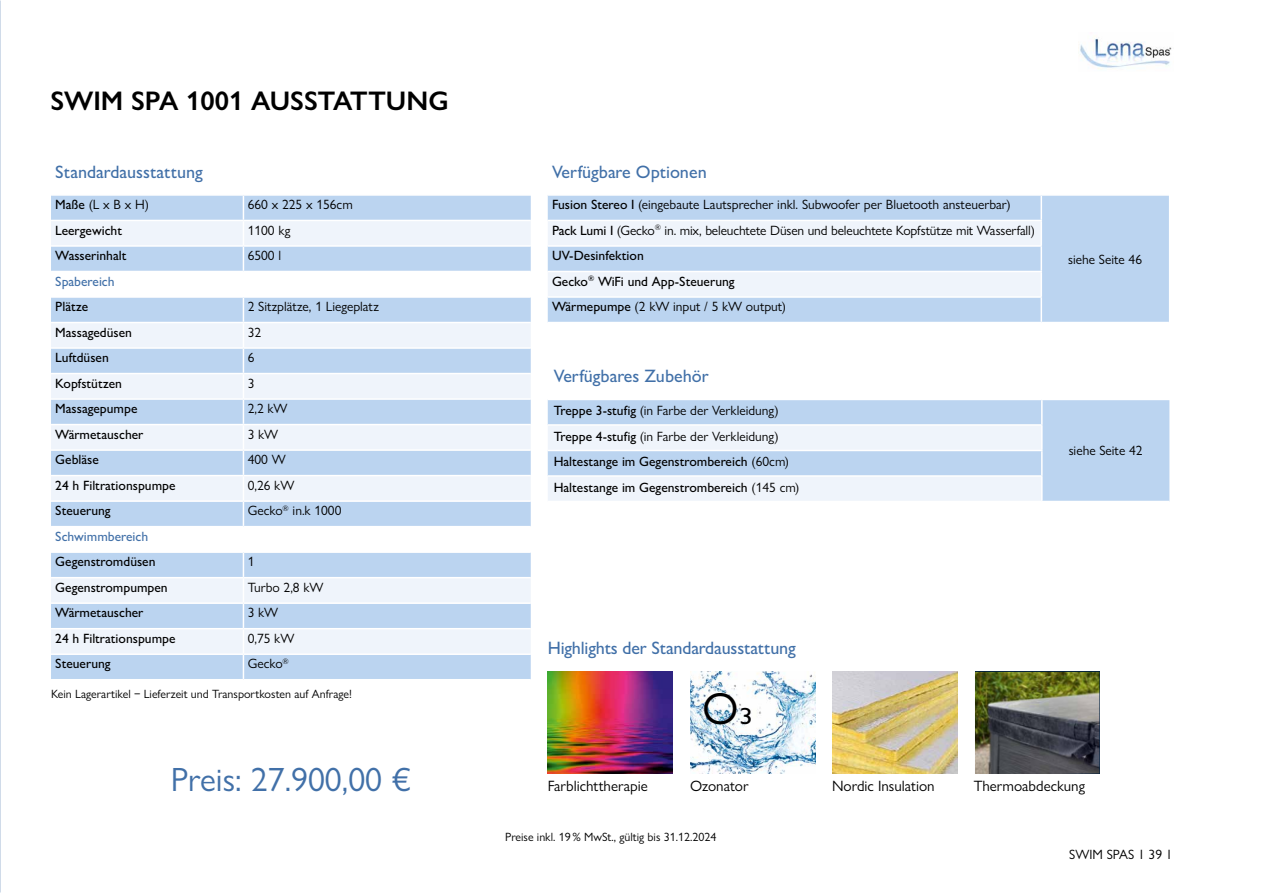
<style>
.page{position:relative;width:1263px;height:893px;background:#fff}
.page>*{position:absolute;margin:0;border:0;box-sizing:border-box;transform-origin:0 0}
.t1{font:45px "Gill Sans Nova";color:#000}
.t2{font:33.75px "Gill Sans Nova";color:#4170a8}
.t3{font:600 27px "Gill Sans Nova";color:#000}
.t4{font:500 18px "Gill Sans Nova";color:#4170a8}
.t5{font:15px "Gill Sans Nova";color:#000}
.t6{font:13.5px/25.5px "Gill Sans Nova";color:#000}
.t7{font:500 13.5px/25.5px "Gill Sans Nova";color:#000}
.t8{font:500 13.5px "Gill Sans Nova";color:#4170a8}
.t9{font:12px "Gill Sans Nova";color:#000}
.s1{font-weight:500}
.s2{font-weight:400}
</style>
<div class="page">
<img style="left:0;top:0;width:1px;height:893px">
<img style="left:1080px;top:38px;width:92px;height:31px">
<div style="left:548px;top:196px;width:621px;height:126px;background:#bbd4f0"></div>
<svg style="left:548px;top:221px;width:492px;height:75px"></svg>
<hr style="left:548px;top:220px;width:494px;height:1px;background:#fff">
<hr style="left:548px;top:245px;width:494px;height:2px;background:#fff">
<hr style="left:548px;top:271px;width:494px;height:1px;background:#fff">
<hr style="left:548px;top:296px;width:494px;height:2px;background:#fff">
<hr style="left:1040px;top:196px;width:2px;height:24px;background:#fff">
<hr style="left:1040px;top:221px;width:2px;height:24px;background:#fff">
<hr style="left:1040px;top:247px;width:2px;height:24px;background:#fff">
<hr style="left:1040px;top:272px;width:2px;height:24px;background:#fff">
<hr style="left:1040px;top:298px;width:2px;height:24px;background:#fff">
<div style="left:1042px;top:400px;width:127px;height:101px;background:#bbd4f0"></div>
<svg style="left:548px;top:400px;width:494px;height:101px"></svg>
<img style="left:691px;top:672px;width:124px;height:102px">
<img style="left:548px;top:672px;width:124px;height:102px">
<img style="left:832px;top:672px;width:125px;height:102px">
<img style="left:975px;top:672px;width:124px;height:102px">
<div style="left:51px;top:196px;width:480px;height:483px;background:#bbd4f0"></div>
<svg style="left:51px;top:221px;width:480px;height:432px"></svg>
<svg style="left:243px;top:196px;width:1px;height:483px"></svg>
<hr style="left:51px;top:220px;width:192px;height:1px;background:#fff">
<hr style="left:243px;top:220px;width:288px;height:1px;background:#fff">
<hr style="left:51px;top:245px;width:192px;height:2px;background:#fff">
<hr style="left:243px;top:245px;width:288px;height:2px;background:#fff">
<hr style="left:51px;top:271px;width:192px;height:1px;background:#fff">
<hr style="left:243px;top:271px;width:288px;height:1px;background:#fff">
<hr style="left:51px;top:296px;width:192px;height:2px;background:#fff">
<hr style="left:243px;top:296px;width:288px;height:2px;background:#fff">
<hr style="left:51px;top:322px;width:192px;height:1px;background:#fff">
<hr style="left:243px;top:322px;width:288px;height:1px;background:#fff">
<hr style="left:51px;top:347px;width:192px;height:2px;background:#fff">
<hr style="left:243px;top:347px;width:288px;height:2px;background:#fff">
<hr style="left:51px;top:373px;width:192px;height:1px;background:#fff">
<hr style="left:243px;top:373px;width:288px;height:1px;background:#fff">
<hr style="left:51px;top:398px;width:192px;height:2px;background:#fff">
<hr style="left:243px;top:398px;width:288px;height:2px;background:#fff">
<hr style="left:51px;top:424px;width:192px;height:1px;background:#fff">
<hr style="left:243px;top:424px;width:288px;height:1px;background:#fff">
<hr style="left:51px;top:449px;width:192px;height:2px;background:#fff">
<hr style="left:243px;top:449px;width:288px;height:2px;background:#fff">
<hr style="left:51px;top:475px;width:192px;height:1px;background:#fff">
<hr style="left:243px;top:475px;width:288px;height:1px;background:#fff">
<hr style="left:51px;top:500px;width:192px;height:2px;background:#fff">
<hr style="left:243px;top:500px;width:288px;height:2px;background:#fff">
<hr style="left:51px;top:526px;width:192px;height:1px;background:#fff">
<hr style="left:243px;top:526px;width:288px;height:1px;background:#fff">
<hr style="left:51px;top:551px;width:192px;height:2px;background:#fff">
<hr style="left:243px;top:551px;width:288px;height:2px;background:#fff">
<hr style="left:51px;top:577px;width:192px;height:1px;background:#fff">
<hr style="left:243px;top:577px;width:288px;height:1px;background:#fff">
<hr style="left:51px;top:602px;width:192px;height:2px;background:#fff">
<hr style="left:243px;top:602px;width:288px;height:2px;background:#fff">
<hr style="left:51px;top:628px;width:192px;height:1px;background:#fff">
<hr style="left:243px;top:628px;width:288px;height:1px;background:#fff">
<hr style="left:51px;top:653px;width:192px;height:2px;background:#fff">
<hr style="left:243px;top:653px;width:288px;height:2px;background:#fff">
<h3 class="t3" style="left:51px;top:84px;width:400px">SWIM SPA 1001 AUSSTATTUNG</h3>
<h3 class="t4" style="left:55px;top:161px;width:149px">Standardausstattung</h3>
<p class="t6" style="left:55px;top:192px;width:95px"><span class="s1">Maße</span> (L x B x H)</p>
<p class="t6" style="left:248px;top:192px;width:107px">660 x 225 x 156cm</p>
<p class="t7" style="left:55px;top:217px;width:68px">Leergewicht</p>
<p class="t6" style="left:248px;top:217px;width:44px">1100 kg</p>
<p class="t7" style="left:55px;top:243px;width:73px">Wasserinhalt</p>
<p class="t6" style="left:248px;top:243px;width:35px">6500 l</p>
<p class="t8" style="left:55px;top:273px;width:61px">Spabereich</p>
<p class="t7" style="left:55px;top:294px;width:34px">Plätze</p>
<p class="t6" style="left:248px;top:294px;width:133px">2 Sitzplätze, 1 Liegeplatz</p>
<p class="t7" style="left:55px;top:319px;width:78px">Massagedüsen</p>
<p class="t6" style="left:248px;top:319px;width:15px">32</p>
<p class="t7" style="left:55px;top:345px;width:55px">Luftdüsen</p>
<p class="t6" style="left:248px;top:345px;width:8px">6</p>
<p class="t7" style="left:55px;top:370px;width:68px">Kopfstützen</p>
<p class="t6" style="left:248px;top:370px;width:8px">3</p>
<p class="t7" style="left:55px;top:396px;width:84px">Massagepumpe</p>
<p class="t6" style="left:248px;top:396px;width:41px">2,2 kW</p>
<p class="t7" style="left:55px;top:421px;width:90px">Wärmetauscher</p>
<p class="t6" style="left:248px;top:421px;width:32px">3 kW</p>
<p class="t7" style="left:55px;top:447px;width:45px">Gebläse</p>
<p class="t6" style="left:248px;top:447px;width:40px">400 W</p>
<p class="t7" style="left:55px;top:472px;width:122px">24 h Filtrationspumpe</p>
<p class="t6" style="left:248px;top:472px;width:48px">0,26 kW</p>
<p class="t7" style="left:55px;top:498px;width:57px">Steuerung</p>
<p class="t6" style="left:248px;top:498px;width:95px">Gecko<sup>®</sup> in.k 1000</p>
<p class="t8" style="left:55px;top:528px;width:94px">Schwimmbereich</p>
<p class="t7" style="left:55px;top:549px;width:102px">Gegenstromdüsen</p>
<p class="t6" style="left:248px;top:549px;width:8px">1</p>
<p class="t7" style="left:55px;top:574px;width:114px">Gegenstrompumpen</p>
<p class="t6" style="left:248px;top:574px;width:77px">Turbo 2,8 kW</p>
<p class="t7" style="left:55px;top:600px;width:90px">Wärmetauscher</p>
<p class="t6" style="left:248px;top:600px;width:32px">3 kW</p>
<p class="t7" style="left:55px;top:625px;width:122px">24 h Filtrationspumpe</p>
<p class="t6" style="left:248px;top:625px;width:48px">0,75 kW</p>
<p class="t7" style="left:55px;top:651px;width:57px">Steuerung</p>
<p class="t6" style="left:248px;top:651px;width:43px">Gecko<sup>®</sup></p>
<p class="t9" style="left:51px;top:686px;width:302px">Kein Lagerartikel − Lieferzeit und Transportkosten auf Anfrage!</p>
<h2 class="t2" style="left:171px;top:759px;width:242px">Preis: 27.900,00 €</h2>
<h3 class="t4" style="left:552px;top:161px;width:156px">Verfügbare Optionen</h3>
<p class="t6" style="left:552px;top:192px;width:460px"><span class="s1">Fusion Stereo I</span> (eingebaute Lautsprecher inkl. Subwoofer per Bluetooth ansteuerbar)</p>
<p class="t6" style="left:552px;top:217px;width:484px"><span class="s1">Pack Lumi I</span> (Gecko<sup>®</sup> in. mix, beleuchtete Düsen und beleuchtete Kopfstütze mit Wasserfall)<br><span class="s1">UV-Desinfektion<br>Gecko</span><sup>®</sup> <span class="s1">WiFi und App-Steuerung<br>Wärmepumpe</span> (2 kW input / 5 kW output)</p>
<h3 class="t4" style="left:554px;top:365px;width:156px">Verfügbares Zubehör</h3>
<p class="t6" style="left:554px;top:398px;width:227px"><span class="s1">Treppe 3-stufig</span> (in Farbe der Verkleidung)</p>
<p class="t7" style="left:554px;top:423px;width:247px">Treppe 4-stufig <span class="s2">(in Farbe der Verkleidung)<br></span>Haltestange im Gegenstrombereich <span class="s2">(60cm)<br></span>Haltestange im Gegenstrombereich <span class="s2">(145 cm)</span></p>
<p class="t6" style="left:1068px;top:246px;width:75px">siehe Seite 46</p>
<p class="t6" style="left:1069px;top:438px;width:75px">siehe Seite 42</p>
<h3 class="t4" style="left:548px;top:637px;width:250px">Highlights der Standardausstattung</h3>
<h1 class="t1" style="left:702px;top:681px;width:52px">O3</h1>
<p class="t5" style="left:548px;top:777px;width:101px">Farblichttherapie</p>
<p class="t5" style="left:690px;top:777px;width:60px">Ozonator</p>
<p class="t5" style="left:832px;top:776px;width:104px">Nordic Insulation</p>
<p class="t5" style="left:974px;top:777px;width:113px">Thermoabdeckung</p>
<p class="t9" style="left:505px;top:830px;width:213px">Preise inkl. 19% MwSt., gültig bis 31.12.2024</p>
<p class="t6" style="left:1069px;top:841px;width:105px">SWIM SPAS 1 39 1</p>
</div>
